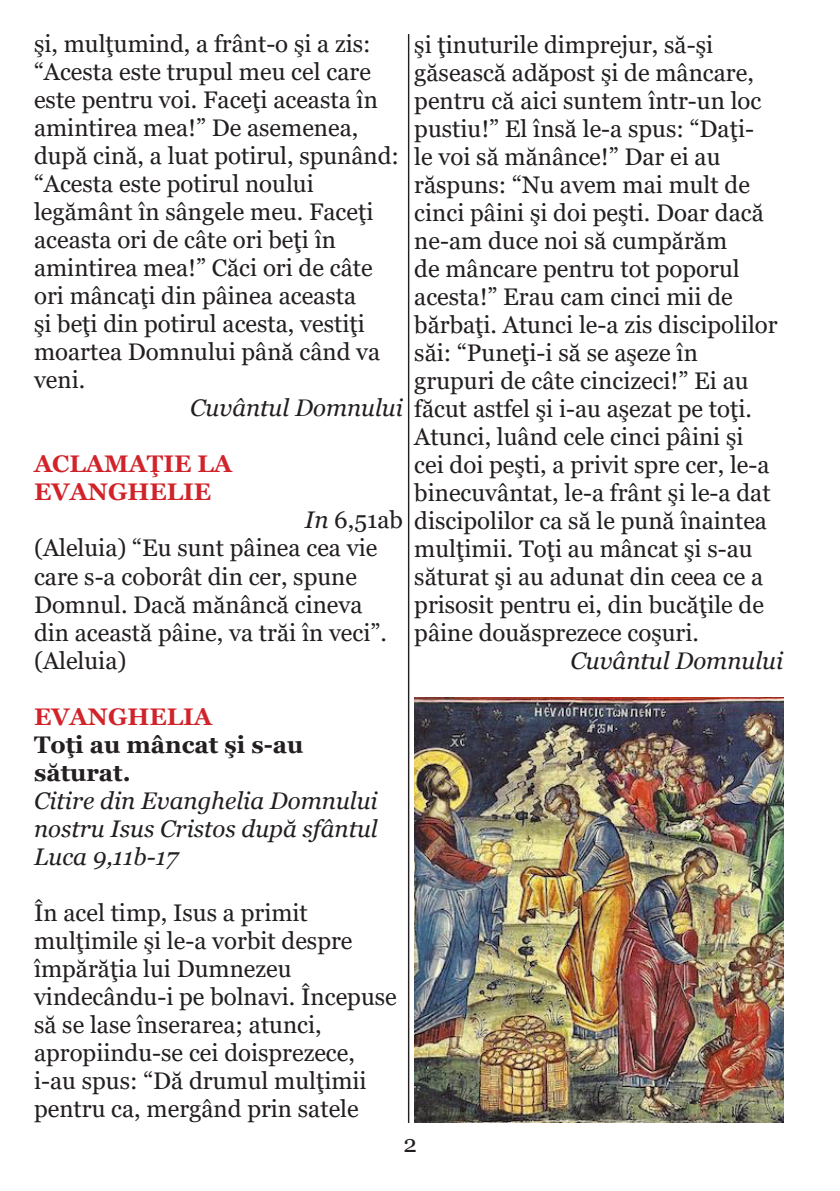
<style>
.page{position:relative;width:840px;height:1191px;background:#fff}
.page>*{position:absolute;margin:0;border:0;box-sizing:border-box;transform-origin:0 0}
.t1{font:24px/28px "Georgia";color:#231f20}
.t2{font:italic 24px/28px "Georgia";color:#231f20;text-align:justify}
.t3{font:700 24px/28px "Georgia";color:#d1232a}
.t4{font:700 24px/28px "Georgia";color:#231f20}
.s1{font-style:italic}
</style>
<div class="page">
<hr style="left:407px;top:34px;width:2px;height:1089px;background:#231f20">
<img style="left:414px;top:697px;width:368px;height:425px">
<p class="t1" style="left:34px;top:30px;width:366px">şi, mulţumind, a frânt-o şi a zis: “Acesta este trupul meu cel care este pentru voi. Faceţi aceasta în amintirea mea!” De asemenea, după cină, a luat potirul, spunând: “Acesta este potirul noului legământ în sângele meu. Faceţi aceasta ori de câte ori beţi în amintirea mea!” Căci ori de câte ori mâncaţi din pâinea aceasta<br>şi beţi din potirul acesta, vestiţi moartea Domnului până când va veni.</p>
<p class="t2" style="left:190px;top:394px;width:214px">Cuvântul Domnului</p>
<p class="t3" style="left:34px;top:450px;width:199px">ACLAMAŢIE LA<br>EVANGHELIE</p>
<p class="t1" style="left:34px;top:507px;width:370px;text-indent:271px"><span class="s1">In</span> 6,51ab (Aleluia) “Eu sunt pâinea cea vie care s-a coborât din cer, spune<br>Domnul. Dacă mănâncă cineva din această pâine, va trăi în veci”. (Aleluia)</p>
<p class="t3" style="left:34px;top:702px;width:179px">EVANGHELIA</p>
<p class="t4" style="left:34px;top:730px;width:271px">Toţi au mâncat şi s-au săturat.</p>
<p class="t2" style="left:34px;top:786px;width:345px">Citire din Evanghelia Domnului nostru Isus Cristos după sfântul Luca 9,11b-17</p>
<p class="t1" style="left:34px;top:899px;width:364px">În acel timp, Isus a primit mulţimile şi le-a vorbit despre împărăţia lui Dumnezeu vindecându-i pe bolnavi. Începuse să se lase înserarea; atunci, apropiindu-se cei doisprezece, i-au spus: “Dă drumul mulţimii pentru ca, mergând prin satele</p>
<p class="t1" style="left:414px;top:31px;width:365px">şi ţinuturile dimprejur, să-şi găsească adăpost şi de mâncare, pentru că aici suntem într-un loc pustiu!” El însă le-a spus: “Daţi&shy;le voi să mănânce!” Dar ei au răspuns: “Nu avem mai mult de cinci pâini şi doi peşti. Doar dacă ne-am duce noi să cumpărăm<br>de mâncare pentru tot poporul acesta!” Erau cam cinci mii de bărbaţi. Atunci le-a zis discipolilor săi: “Puneţi-i să se aşeze în grupuri de câte cincizeci!” Ei au făcut astfel şi i-au aşezat pe toţi.<br>Atunci, luând cele cinci pâini şi cei doi peşti, a privit spre cer, le-a binecuvântat, le-a frânt şi le-a dat discipolilor ca să le pună înaintea mulţimii. Toţi au mâncat şi s-au săturat şi au adunat din ceea ce a prisosit pentru ei, din bucăţile de pâine douăsprezece coşuri.</p>
<p class="t2" style="left:570px;top:647px;width:214px">Cuvântul Domnului</p>
<p class="t1" style="left:403px;top:1130px;width:15px">2</p>
</div>
